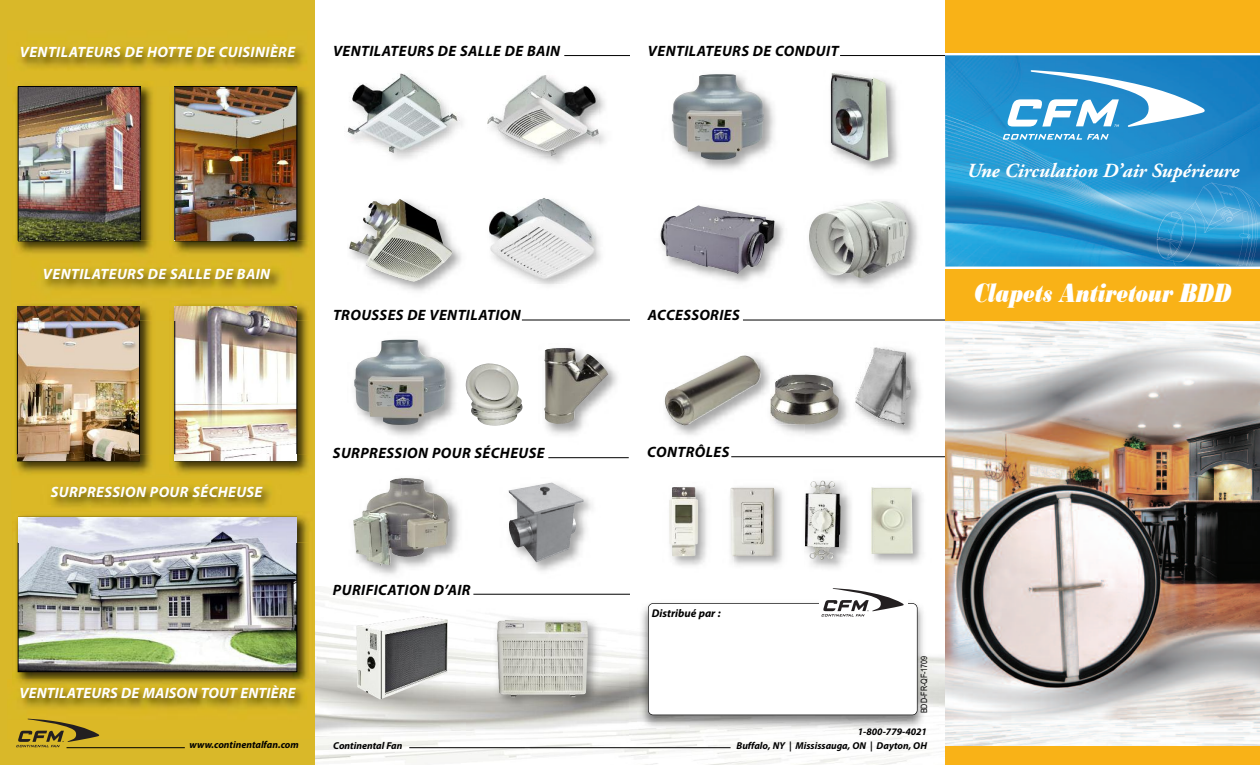
<style>
.page{position:relative;width:1260px;height:765px;background:#fff}
.page>*{position:absolute;margin:0;border:0;box-sizing:border-box;transform-origin:0 0}
.t1{font:italic 28px "Bodoni MT Black";color:#fff;scale:.71 1}
.t2{font:italic 700 20px "Adobe Garamond Pro";color:#fff}
.t3{font:italic 700 15px "Myriad Pro";letter-spacing:.025em;color:#000}
.t4{font:italic 700 15px "Myriad Pro";letter-spacing:.025em;color:#fff}
.t5{font:italic 700 11.25px "Myriad Pro";color:#000}
.t6{font:italic 700 10px "Myriad Pro";color:#000}
.t7{font:8.75px "Arial Narrow";color:#000}
</style>
<div class="page">
<img style="left:805px;top:347px;width:115px;height:88px">
<img style="left:895px;top:348px;width:16px;height:77px">
<img style="left:855px;top:348px;width:40px;height:77px">
<img style="left:805px;top:375px;width:34px;height:49px">
<img style="left:672px;top:488px;width:35px;height:78px">
<img style="left:669px;top:487px;width:29px;height:69px">
<img style="left:804px;top:457px;width:140px;height:111px">
<img style="left:873px;top:457px;width:63px;height:5px">
<img style="left:872px;top:488px;width:41px;height:66px">
<img style="left:731px;top:487px;width:52px;height:79px">
<img style="left:730px;top:488px;width:44px;height:68px">
<img style="left:805px;top:480px;width:36px;height:80px">
<img style="left:489px;top:198px;width:112px;height:85px">
<img style="left:673px;top:360px;width:98px;height:75px">
<img style="left:791px;top:374px;width:14px;height:1px">
<img style="left:771px;top:375px;width:34px;height:49px">
<img style="left:731px;top:457px;width:30px;height:1px">
<svg style="left:761px;top:457px;width:21px;height:1px"></svg>
<img style="left:664px;top:355px;width:97px;height:71px">
<svg style="left:0;top:0;width:315px;height:765px;background:#d2b125"></svg>
<img style="left:374px;top:339px;width:92px;height:97px">
<img style="left:354px;top:340px;width:93px;height:85px">
<img style="left:671px;top:81px;width:227px;height:90px">
<img style="left:672px;top:74px;width:92px;height:86px">
<img style="left:831px;top:72px;width:57px;height:90px">
<img style="left:660px;top:219px;width:144px;height:101px">
<img style="left:660px;top:315px;width:101px;height:5px">
<svg style="left:761px;top:315px;width:21px;height:5px"></svg>
<img style="left:661px;top:205px;width:113px;height:69px">
<img style="left:329px;top:490px;width:162px;height:115px">
<img style="left:369px;top:478px;width:65px;height:70px">
<img style="left:434px;top:493px;width:16px;height:54px">
<img style="left:353px;top:501px;width:16px;height:60px">
<img style="left:369px;top:548px;width:59px;height:17px">
<img style="left:388px;top:244px;width:73px;height:47px">
<img style="left:349px;top:199px;width:104px;height:83px">
<img style="left:533px;top:56px;width:95px;height:108px">
<img style="left:489px;top:75px;width:109px;height:80px">
<img style="left:508px;top:490px;width:84px;height:81px">
<svg style="left:628px;top:56px;width:3px;height:701px"></svg>
<img style="left:509px;top:482px;width:74px;height:80px">
<img style="left:173px;top:86px;width:136px;height:155px">
<img style="left:177px;top:88px;width:118px;height:151px">
<div style="left:175px;top:86px;width:122px;height:155px;border:1px solid #000"></div>
<img style="left:15px;top:321px;width:137px;height:134px">
<img style="left:19px;top:321px;width:119px;height:134px">
<div style="left:17px;top:306px;width:123px;height:155px;border:1px solid #000"></div>
<img style="left:173px;top:321px;width:136px;height:134px">
<img style="left:177px;top:321px;width:118px;height:134px">
<img style="left:16px;top:86px;width:137px;height:155px">
<img style="left:20px;top:88px;width:118px;height:151px">
<div style="left:18px;top:86px;width:122px;height:155px;border:1px solid #000"></div>
<img style="left:825px;top:210px;width:118px;height:110px">
<img style="left:805px;top:315px;width:131px;height:5px">
<img style="left:809px;top:200px;width:100px;height:78px">
<img style="left:485px;top:319px;width:143px;height:116px">
<img style="left:548px;top:458px;width:80px;height:1px">
<img style="left:544px;top:348px;width:64px;height:76px">
<img style="left:357px;top:616px;width:91px;height:84px">
<img style="left:467px;top:612px;width:161px;height:125px">
<svg style="left:467px;top:590px;width:2px;height:15px"></svg>
<img style="left:497px;top:620px;width:91px;height:77px">
<img style="left:12px;top:542px;width:297px;height:137px">
<img style="left:20px;top:542px;width:275px;height:128px">
<div style="left:18px;top:517px;width:279px;height:155px;border:1px solid #000"></div>
<img style="left:13px;top:241px;width:268px;height:48px">
<img style="left:169px;top:241px;width:139px;height:16px">
<img style="left:15px;top:301px;width:137px;height:20px">
<img style="left:139px;top:306px;width:1px;height:15px">
<img style="left:17px;top:306px;width:122px;height:15px">
<img style="left:18px;top:307px;width:121px;height:14px">
<img style="left:173px;top:301px;width:136px;height:20px">
<img style="left:175px;top:306px;width:122px;height:15px">
<img style="left:175px;top:307px;width:121px;height:14px">
<img style="left:12px;top:455px;width:142px;height:22px">
<img style="left:18px;top:455px;width:121px;height:6px">
<img style="left:169px;top:455px;width:142px;height:22px">
<img style="left:175px;top:455px;width:121px;height:6px">
<img style="left:12px;top:512px;width:301px;height:30px">
<img style="left:18px;top:517px;width:279px;height:25px">
<img style="left:466px;top:364px;width:56px;height:62px">
<hr style="left:840px;top:55px;width:105px;height:1px;background:#000">
<hr style="left:522px;top:320px;width:108px;height:1px;background:#000">
<hr style="left:743px;top:320px;width:203px;height:1px;background:#000">
<hr style="left:548px;top:457px;width:81px;height:1px;background:#000">
<hr style="left:473px;top:594px;width:157px;height:1px;background:#000">
<img style="left:347px;top:74px;width:113px;height:81px">
<img style="left:638px;top:601px;width:291px;height:133px">
<div style="left:648px;top:603px;width:269px;height:112px;background:#fff;border-radius:5px"></div>
<div style="left:648px;top:603px;width:270px;height:112px;border:1px solid #000;border-radius:5px"></div>
<div style="left:819px;top:583px;width:89px;height:35px;background:#fff"></div>
<svg style="left:821px;top:588px;width:83px;height:28px"></svg>
<svg style="left:16px;top:719px;width:83px;height:28px;background:#a78d24"></svg>
<hr style="left:409px;top:747px;width:322px;height:1px;background:#000">
<hr style="left:67px;top:747px;width:118px;height:1px;background:#000">
<hr style="left:731px;top:456px;width:214px;height:1px;background:#000">
<img style="left:945px;top:320px;width:315px;height:426px">
<div style="left:945px;top:0;width:315px;height:52px;background:#f9b217"></div>
<div style="left:945px;top:269px;width:315px;height:51px;background:#f9b217"></div>
<img style="left:945px;top:55px;width:315px;height:212px">
<img style="left:1170px;top:199px;width:25px;height:39px">
<img style="left:1161px;top:255px;width:16px;height:12px">
<img style="left:1195px;top:183px;width:58px;height:84px">
<img style="left:1232px;top:186px;width:28px;height:54px">
<img style="left:1232px;top:239px;width:25px;height:28px">
<svg style="left:1168px;top:229px;width:3px;height:7px"></svg>
<svg style="left:1003px;top:134px;width:106px;height:6px"></svg>
<svg style="left:1007px;top:70px;width:198px;height:57px"></svg>
<div style="left:945px;top:746px;width:315px;height:19px;background:#f9b217"></div>
<hr style="left:564px;top:55px;width:66px;height:1px;background:#000">
<p class="t4" style="left:20px;top:46px;width:277px">VENTILATEURS DE HOTTE DE CUISINIÈRE</p>
<p class="t3" style="left:333px;top:46px;width:229px">VENTILATEURS DE SALLE DE BAIN</p>
<p class="t3" style="left:648px;top:46px;width:192px">VENTILATEURS DE CONDUIT</p>
<p class="t4" style="left:43px;top:269px;width:229px">VENTILATEURS DE SALLE DE BAIN</p>
<p class="t3" style="left:333px;top:309px;width:189px">TROUSSES DE VENTILATION</p>
<p class="t3" style="left:648px;top:309px;width:93px">ACCESSORIES</p>
<h2 class="t2" style="left:967px;top:163px;width:274px">Une Circulation D’air Supérieure</h2>
<h1 class="t1" style="left:974px;top:276px;width:364px">Clapets Antiretour BDD</h1>
<p class="t4" style="left:51px;top:486px;width:213px">SURPRESSION POUR SÉCHEUSE</p>
<p class="t4" style="left:20px;top:687px;width:277px">VENTILATEURS DE MAISON TOUT ENTIÈRE</p>
<p class="t3" style="left:333px;top:448px;width:213px">SURPRESSION POUR SÉCHEUSE</p>
<p class="t3" style="left:333px;top:584px;width:139px">PURIFICATION D’AIR</p>
<p class="t3" style="left:647px;top:447px;width:84px">CONTRÔLES</p>
<p class="t5" style="left:652px;top:609px;width:70px">Distribué par :</p>
<p class="t7" style="left:919px;top:713px;width:59px;rotate:-90deg">BDD-FR-QF-1709</p>
<p class="t6" style="left:858px;top:728px;width:71px">1-800-779-4021</p>
<p class="t6" style="left:190px;top:741px;width:111px">www.continentalfan.com</p>
<p class="t6" style="left:333px;top:742px;width:71px">Continental Fan</p>
<p class="t6" style="left:737px;top:742px;width:192px">Buffalo, NY | Mississauga, ON | Dayton, OH</p>
</div>
